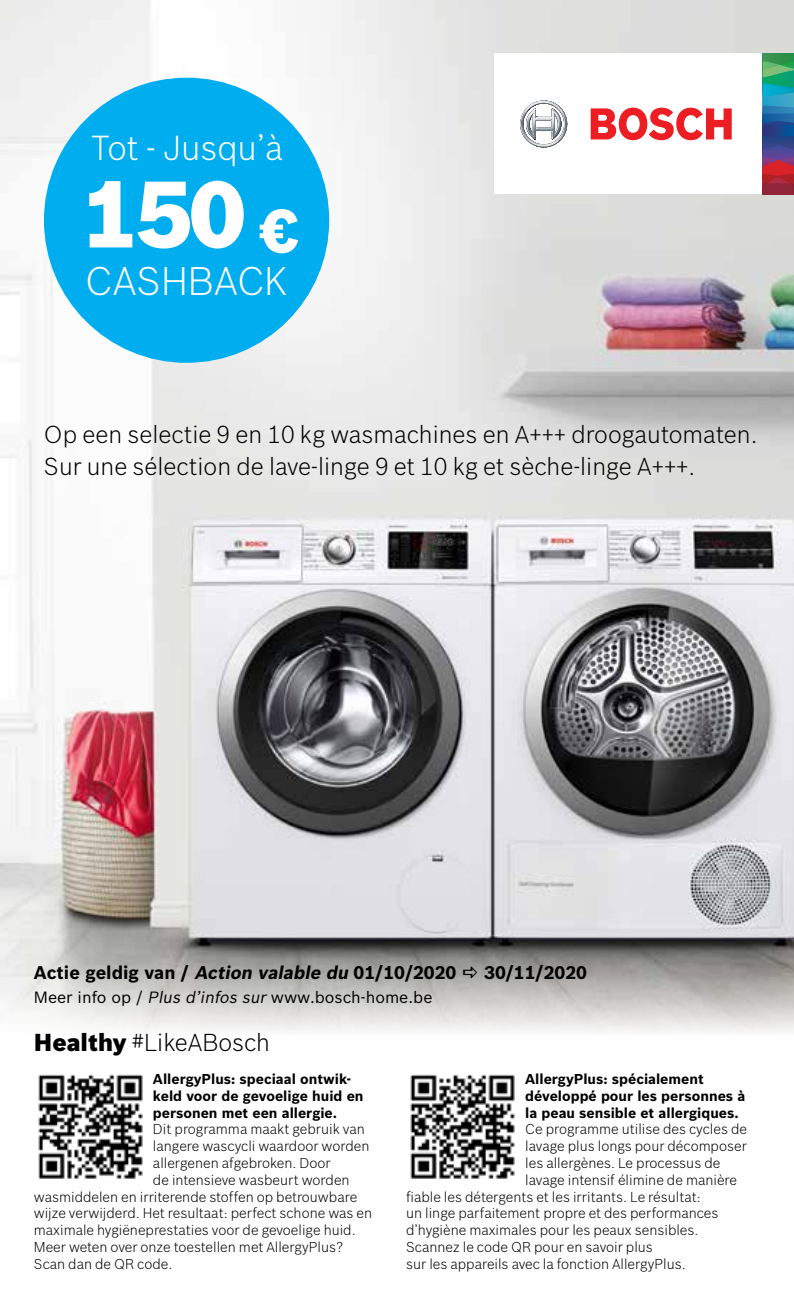
<style>
.page{position:relative;width:794px;height:1304px;background:#fff}
.page>*{position:absolute;margin:0;border:0;box-sizing:border-box;transform-origin:0 0}
.t1{font:900 92px "Bosch Sans";color:#fff}
.t2{font:900 60px "Bosch Sans";color:#fff}
.t3{font:300 39px "Bosch Sans";color:#fff}
.t4{font:300 34px "Bosch Sans";letter-spacing:-.005em;color:#fff}
.t5{font:300 24px/32px "Bosch Sans";color:#000}
.t6{font:700 18px "Bosch Sans";color:#000}
.t7{font:16px "Bosch Sans";color:#000}
.t8{font:300 14px "Bosch Sans";color:#000}
.t9{font:700 14px/16.8px "Bosch Sans";color:#000}
.s1{font-style:italic}
.s2{font-weight:900}
</style>
<div class="page">
<img style="left:0;top:0;width:794px;height:1032px">
<div style="left:495px;top:53px;width:299px;height:141px;background:#fff"></div>
<svg style="left:763px;top:53px;width:31px;height:141px;background:#4d667a"></svg>
<svg style="left:520px;top:100px;width:47px;height:47px"></svg>
<svg style="left:590px;top:108px;width:141px;height:32px"></svg>
<div style="left:44px;top:78px;width:285px;height:285px;background:#00aeef;border-radius:50%"></div>
<img style="left:38px;top:1074px;width:105px;height:105px">
<img style="left:410px;top:1074px;width:105px;height:105px">
<svg style="left:463px;top:967px;width:14px;height:11px"></svg>
<h3 class="t4" style="left:91px;top:126px;width:194px">Tot - Jusqu’à</h3>
<h1 class="t1" style="left:82px;top:157px;width:166px">150</h1>
<h3 class="t3" style="left:85px;top:257px;width:204px">CASHBACK</h3>
<h2 class="t2" style="left:260px;top:194px;width:39px">€</h2>
<h3 class="t5" style="left:44px;top:417px;width:715px">Op een selectie 9 en 10 kg wasmachines en A+++ droogautomaten.<br>Sur une sélection de lave-linge 9 et 10 kg et sèche-linge A+++.</h3>
<p class="t6" style="left:34px;top:962px;width:424px">Actie geldig van / <span class="s1">Action valable du</span> 01/10/2020</p>
<p class="t6" style="left:484px;top:962px;width:104px">30/11/2020</p>
<p class="t7" style="left:34px;top:988px;width:400px">Meer info op / <span class="s1">Plus d’infos sur</span> www.bosch-home.be</p>
<h3 class="t5" style="left:34px;top:1026px;width:238px"><span class="s2">Healthy</span> #LikeABosch</h3>
<p class="t9" style="left:153px;top:1071px;width:212px">AllergyPlus: speciaal ontwik&shy;keld voor de gevoelige huid en personen met een allergie.</p>
<p class="t8" style="left:153px;top:1121px;width:213px">Dit programma maakt gebruik van</p>
<p class="t8" style="left:153px;top:1137px;width:218px">langere wascycli waardoor worden</p>
<p class="t8" style="left:153px;top:1154px;width:179px">allergenen afgebroken. Door</p>
<p class="t8" style="left:153px;top:1171px;width:198px">de intensieve wasbeurt worden</p>
<p class="t8" style="left:34px;top:1188px;width:325px">wasmiddelen en irriterende stoffen op betrouwbare</p>
<p class="t8" style="left:34px;top:1205px;width:340px">wijze verwijderd. Het resultaat: perfect schone was en</p>
<p class="t8" style="left:34px;top:1221px;width:323px">maximale hygiëneprestaties voor de gevoelige huid.</p>
<p class="t8" style="left:34px;top:1238px;width:311px">Meer weten over onze toestellen met AllergyPlus?</p>
<p class="t8" style="left:34px;top:1255px;width:140px">Scan dan de QR code.</p>
<p class="t9" style="left:525px;top:1071px;width:221px">AllergyPlus: spécialement développé pour les personnes à la peau sensible et allergiques.</p>
<p class="t8" style="left:525px;top:1121px;width:223px">Ce programme utilise des cycles de</p>
<p class="t8" style="left:525px;top:1137px;width:223px">lavage plus longs pour décomposer</p>
<p class="t8" style="left:525px;top:1154px;width:197px">les allergènes. Le processus de</p>
<p class="t8" style="left:525px;top:1171px;width:213px">lavage intensif élimine de manière</p>
<p class="t8" style="left:406px;top:1188px;width:296px">fiable les détergents et les irritants. Le résultat:</p>
<p class="t8" style="left:406px;top:1205px;width:314px">un linge parfaitement propre et des performances</p>
<p class="t8" style="left:406px;top:1221px;width:294px">d’hygiène maximales pour les peaux sensibles.</p>
<p class="t8" style="left:406px;top:1238px;width:248px">Scannez le code QR pour en savoir plus</p>
<p class="t8" style="left:406px;top:1255px;width:281px">sur les appareils avec la fonction AllergyPlus.</p>
</div>
